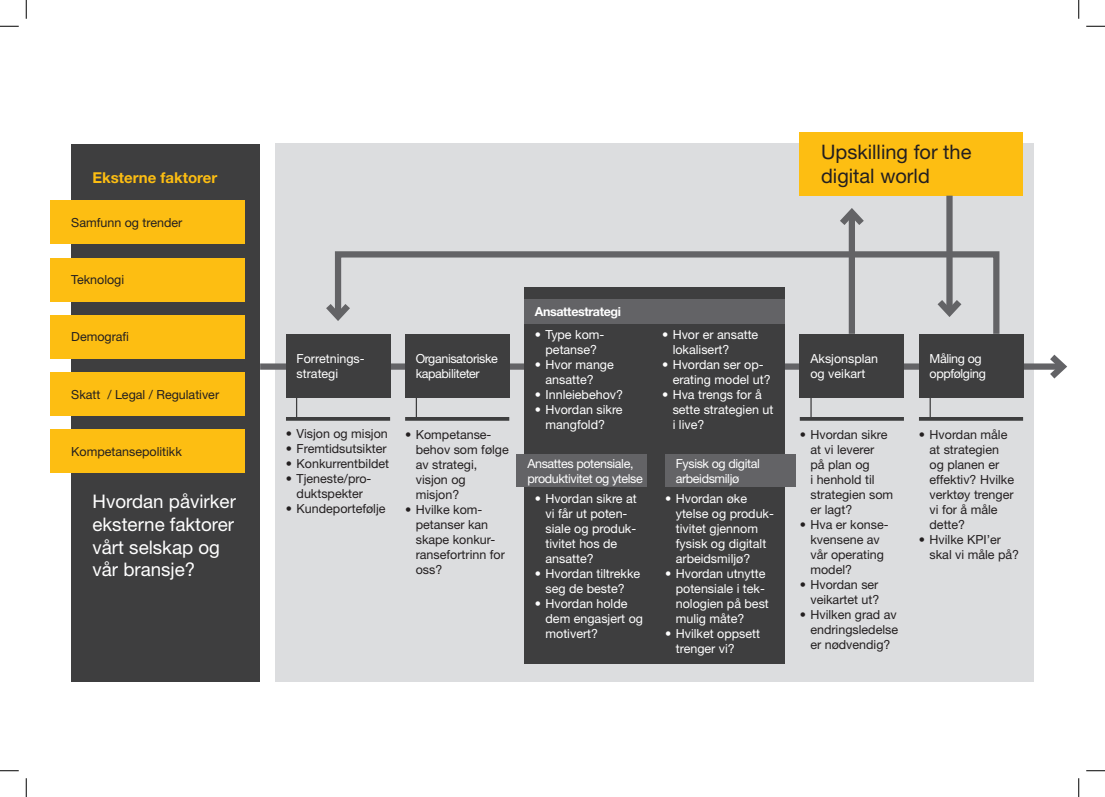
<style>
.page{position:relative;width:1105px;height:797px;background:#fff}
.page>*{position:absolute;margin:0;border:0;box-sizing:border-box;transform-origin:0 0}
.t1{font:20px/24px "Helvetica Neue LT Pro";color:#231f20}
.t2{font:18.75px/22.5px "Helvetica Neue LT Pro";color:#fff}
.t3{font:700 15px "Helvetica Neue LT Pro";color:#fdbe12}
.t4{font:12.5px/15px "Helvetica Neue LT Pro";color:#231f20}
.t5{font:12.5px/15px "Helvetica Neue LT Pro";color:#fff}
.t6{font:12.5px/15px "Helvetica Neue LT Pro";letter-spacing:-.03em;color:#fff}
.t7{font:700 12.5px "Helvetica Neue LT Pro";letter-spacing:-.03em;color:#fff}
</style>
<div class="page">
<div style="left:275px;top:144px;width:759px;height:538px;background:#dcdddf"></div>
<div style="left:260px;top:363px;width:803px;height:7px;background:#636366"></div>
<svg style="left:1043px;top:354px;width:24px;height:25px"></svg>
<div style="left:71px;top:144px;width:189px;height:538px;background:#3e3e3f"></div>
<div style="left:50px;top:201px;width:194px;height:43px;background:#fdbe12"></div>
<div style="left:800px;top:132px;width:223px;height:64px;background:#fdbe12"></div>
<div style="left:50px;top:258px;width:194px;height:43px;background:#fdbe12"></div>
<div style="left:50px;top:315px;width:194px;height:43px;background:#fdbe12"></div>
<div style="left:50px;top:372px;width:194px;height:43px;background:#fdbe12"></div>
<div style="left:50px;top:430px;width:194px;height:43px;background:#fdbe12"></div>
<div style="left:286px;top:334px;width:104px;height:64px;background:#3e3e3f"></div>
<div style="left:800px;top:334px;width:104px;height:64px;background:#3e3e3f"></div>
<div style="left:405px;top:334px;width:104px;height:64px;background:#3e3e3f"></div>
<div style="left:919px;top:334px;width:104px;height:64px;background:#3e3e3f"></div>
<div style="left:524px;top:287px;width:261px;height:154px;background:#3e3e3f"></div>
<div style="left:524px;top:441px;width:130px;height:223px;background:#3e3e3f"></div>
<div style="left:654px;top:441px;width:131px;height:223px;background:#3e3e3f"></div>
<div style="left:517px;top:454px;width:130px;height:33px;background:#636366"></div>
<div style="left:665px;top:454px;width:130px;height:33px;background:#636366"></div>
<svg style="left:286px;top:417px;width:104px;height:4px"></svg>
<svg style="left:405px;top:417px;width:104px;height:4px"></svg>
<svg style="left:800px;top:417px;width:104px;height:4px"></svg>
<svg style="left:919px;top:417px;width:104px;height:4px"></svg>
<svg style="left:296px;top:398px;width:1px;height:19px"></svg>
<svg style="left:416px;top:398px;width:1px;height:19px"></svg>
<svg style="left:810px;top:398px;width:2px;height:19px"></svg>
<svg style="left:929px;top:398px;width:2px;height:19px"></svg>
<div style="left:946px;top:196px;width:7px;height:116px;background:#636366"></div>
<div style="left:849px;top:212px;width:6px;height:122px;background:#636366"></div>
<svg style="left:840px;top:208px;width:24px;height:24px"></svg>
<svg style="left:335px;top:248px;width:665px;height:92px"></svg>
<svg style="left:326px;top:297px;width:31px;height:28px"></svg>
<svg style="left:0;top:25px;width:19px;height:2px"></svg>
<svg style="left:1086px;top:25px;width:19px;height:2px"></svg>
<svg style="left:0;top:770px;width:19px;height:1px"></svg>
<svg style="left:1086px;top:770px;width:19px;height:1px"></svg>
<svg style="left:25px;top:0;width:2px;height:19px"></svg>
<svg style="left:25px;top:778px;width:2px;height:19px"></svg>
<svg style="left:1078px;top:0;width:1px;height:19px"></svg>
<svg style="left:1078px;top:778px;width:1px;height:19px"></svg>
<p class="t3" style="left:93px;top:168px;width:126px">Eksterne faktorer</p>
<p class="t4" style="left:71px;top:214px;width:113px">Samfunn og trender</p>
<p class="t4" style="left:71px;top:272px;width:55px">Teknologi</p>
<p class="t4" style="left:71px;top:329px;width:59px">Demografi</p>
<p class="t4" style="left:71px;top:386px;width:149px">Skatt / Legal / Regulativer</p>
<p class="t4" style="left:71px;top:443px;width:112px">Kompetansepolitikk</p>
<h2 class="t2" style="left:93px;top:490px;width:145px">Hvordan påvirker eksterne faktorer vårt selskap og vår bransje?</h2>
<p class="t7" style="left:535px;top:303px;width:88px">Ansattestrategi</p>
<h1 class="t1" style="left:821px;top:139px;width:152px">Upskilling for the digital world</h1>
<p class="t5" style="left:535px;top:327px;width:71px;text-align:center">• Type kom&shy;petanse?</p>
<p class="t5" style="left:545px;top:357px;width:70px;text-indent:-11px">• Hvor mange ansatte?</p>
<p class="t5" style="left:535px;top:387px;width:90px">• Innleiebehov?</p>
<p class="t5" style="left:535px;top:402px;width:89px;text-align:center">• Hvordan sikre mangfold?</p>
<p class="t5" style="left:673px;top:327px;width:87px;text-indent:-11px">• Hvor er ansatte lokalisert?</p>
<p class="t5" style="left:673px;top:357px;width:99px;text-indent:-11px">• Hvordan ser op&shy;erating model ut?</p>
<p class="t5" style="left:673px;top:387px;width:102px;text-indent:-11px">• Hva trengs for å sette strategien ut i live?</p>
<p class="t6" style="left:416px;top:350px;width:84px">Organisatoriske kapabiliteter</p>
<p class="t6" style="left:929px;top:350px;width:58px">Måling og oppfølging</p>
<p class="t5" style="left:297px;top:350px;width:70px">Forretnings&shy;strategi</p>
<p class="t5" style="left:810px;top:350px;width:69px">Aksjonsplan og veikart</p>
<p class="t4" style="left:286px;top:425px;width:103px">• Visjon og misjon</p>
<p class="t4" style="left:286px;top:440px;width:102px">• Fremtidsutsikter</p>
<p class="t4" style="left:286px;top:455px;width:105px">• Konkurrentbildet</p>
<p class="t4" style="left:286px;top:470px;width:87px;text-align:center">• Tjeneste/pro&shy;duktspekter</p>
<p class="t4" style="left:286px;top:500px;width:101px">• Kundeportefølje</p>
<p class="t4" style="left:929px;top:426px;width:86px;text-indent:-11px">• Hvordan måle at strategien og planen er effektiv? Hvilke verktøy trenger vi for å måle dette?</p>
<p class="t4" style="left:929px;top:531px;width:91px;text-indent:-11px">• Hvilke KPI’er skal vi måle på?</p>
<p class="t4" style="left:416px;top:426px;width:95px;text-indent:-11px">• Kompetanse&shy;behov som følge av strategi, visjon og misjon?</p>
<p class="t4" style="left:416px;top:501px;width:91px;text-indent:-11px">• Hvilke kom&shy;petanser kan skape konkur&shy;ransefortrinn for oss?</p>
<p class="t4" style="left:810px;top:426px;width:84px;text-indent:-11px">• Hvordan sikre at vi leverer<br>på plan og<br>i henhold til strategien som er lagt?</p>
<p class="t4" style="left:810px;top:516px;width:80px;text-indent:-11px">• Hva er konse&shy;kvensene av vår operating model?</p>
<p class="t4" style="left:800px;top:576px;width:81px;text-align:right">• Hvordan ser veikartet ut?</p>
<p class="t4" style="left:810px;top:606px;width:89px;text-align:justify;text-indent:-11px">• Hvilken grad av endringsledelse er nødvendig?</p>
<p class="t6" style="left:527px;top:455px;width:117px">Ansattes potensiale, produktivitet og ytelse</p>
<p class="t6" style="left:676px;top:455px;width:86px">Fysisk og digital arbeidsmiljø</p>
<p class="t5" style="left:545px;top:491px;width:93px;text-indent:-11px">• Hvordan sikre at vi får ut poten&shy;siale og produk&shy;tivitet hos de ansatte?</p>
<p class="t5" style="left:535px;top:566px;width:107px;text-align:center">• Hvordan tiltrekke seg de beste?</p>
<p class="t5" style="left:545px;top:596px;width:99px;text-indent:-11px">• Hvordan holde dem engasjert og motivert?</p>
<p class="t5" style="left:676px;top:491px;width:100px;text-indent:-11px">• Hvordan øke ytelse og produk&shy;tivitet gjennom fysisk og digitalt arbeidsmiljø?</p>
<p class="t5" style="left:676px;top:566px;width:95px;text-indent:-11px">• Hvordan utnytte potensiale i tek&shy;nologien på best mulig måte?</p>
<p class="t5" style="left:676px;top:626px;width:86px;text-indent:-11px">• Hvilket oppsett trenger vi?</p>
</div>
